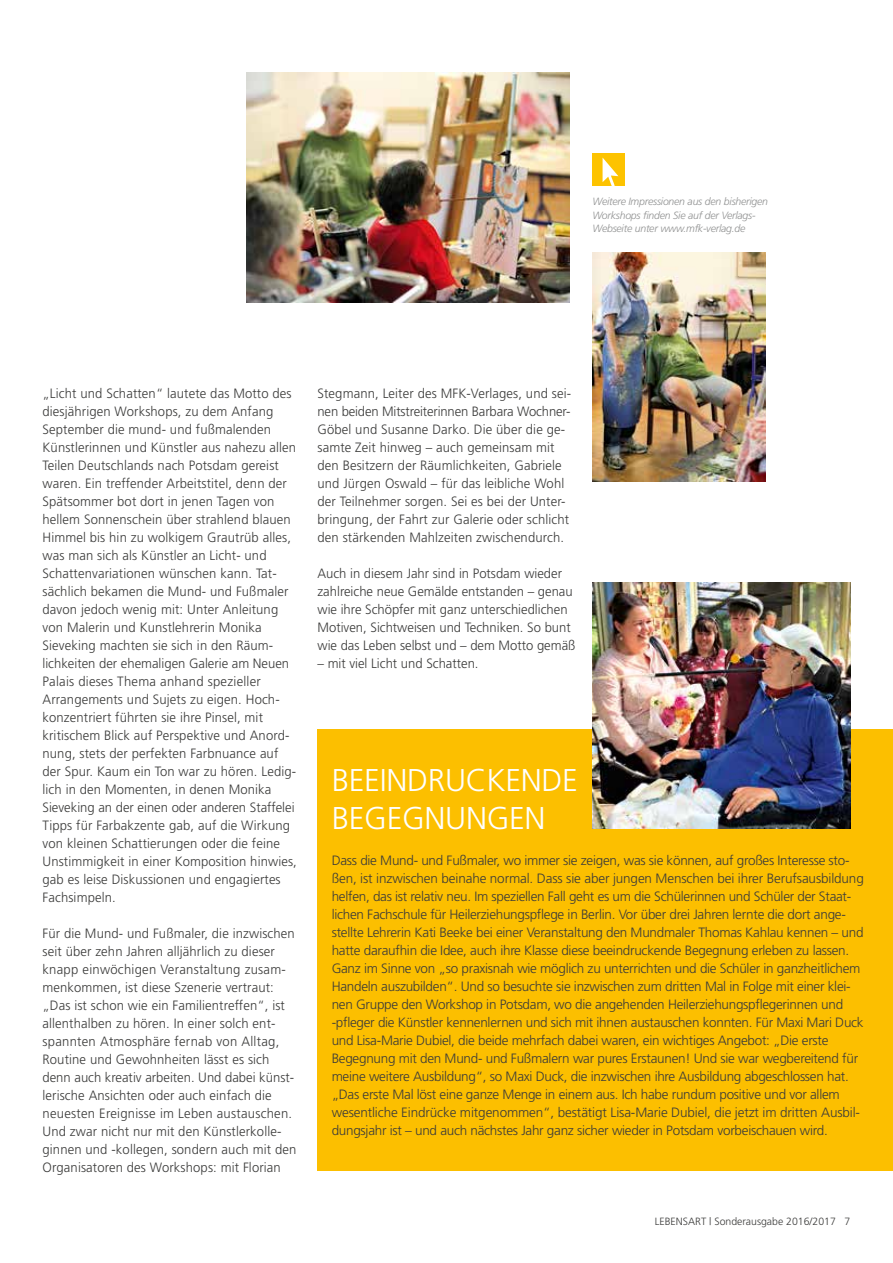
<style>
.page{position:relative;width:893px;height:1263px;background:#fff}
.page>*{position:absolute;margin:0;border:0;box-sizing:border-box;transform-origin:0 0}
.t1{font:300 31.5px/37.8px "Frutiger";letter-spacing:-.01em;color:#fff}
.t2{font:300 13.5px/18px "Frutiger";letter-spacing:.01em;color:#3b3b3a}
.t3{font:300 13.5px/18px "Frutiger";letter-spacing:-.02em;color:#3b3b3a}
.t4{font:italic 300 10.5px/13.5px "Frutiger";letter-spacing:-.02em;color:#919292}
.t5{font:300 10.5px "Frutiger";color:#3b3b3a}
</style>
<div class="page">
<div style="left:317px;top:729px;width:576px;height:441px;background:#fcbf00"></div>
<img style="left:247px;top:72px;width:323px;height:231px">
<img style="left:592px;top:252px;width:173px;height:229px">
<img style="left:592px;top:583px;width:258px;height:245px">
<div style="left:592px;top:153px;width:33px;height:32px;background:#fdc300"></div>
<svg style="left:603px;top:158px;width:15px;height:28px"></svg>
<p class="t4" style="left:592px;top:195px;width:177px">Weitere Impressionen aus den bisherigen<br>Workshops finden Sie auf der Verlags-<br>Webseite unter www.mfk-verlag.de</p>
<p class="t2" style="left:43px;top:384px;width:256px">„Licht und Schatten“ lautete das Motto des diesjährigen Workshops, zu dem Anfang September die mund- und fußmalenden Künstlerinnen und Künstler aus nahezu allen Teilen Deutschlands nach Potsdam gereist waren. Ein treffender Arbeitstitel, denn der Spätsommer bot dort in jenen Tagen von hellem Sonnenschein über strahlend blauen Himmel bis hin zu wolkigem Grautrüb alles, was man sich als Künstler an Licht- und Schattenvariationen wünschen kann. Tat&shy;sächlich bekamen die Mund- und Fußmaler davon jedoch wenig mit: Unter Anleitung von Malerin und Kunstlehrerin Monika Sieveking machten sie sich in den Räum&shy;lichkeiten der ehemaligen Galerie am Neuen Palais dieses Thema anhand spezieller Arrangements und Sujets zu eigen. Hoch&shy;konzentriert führten sie ihre Pinsel, mit kritischem Blick auf Perspektive und Anord&shy;nung, stets der perfekten Farbnuance auf der Spur. Kaum ein Ton war zu hören. Ledig&shy;lich in den Momenten, in denen Monika Sieveking an der einen oder anderen Staffelei Tipps für Farbakzente gab, auf die Wirkung von kleinen Schattierungen oder die feine Unstimmigkeit in einer Komposition hinwies, gab es leise Diskussionen und engagiertes Fachsimpeln.</p>
<p class="t2" style="left:43px;top:924px;width:255px">Für die Mund- und Fußmaler, die inzwischen seit über zehn Jahren alljährlich zu dieser knapp einwöchigen Veranstaltung zusam&shy;menkommen, ist diese Szenerie vertraut: „Das ist schon wie ein Familientreffen“, ist allenthalben zu hören. In einer solch ent&shy;spannten Atmosphäre fernab von Alltag, Routine und Gewohnheiten lässt es sich denn auch kreativ arbeiten. Und dabei künst&shy;lerische Ansichten oder auch einfach die neuesten Ereignisse im Leben austauschen.<br>Und zwar nicht nur mit den Künstlerkolle&shy;ginnen und -kollegen, sondern auch mit den Organisatoren des Workshops: mit Florian</p>
<p class="t2" style="left:317px;top:384px;width:255px">Stegmann, Leiter des MFK-Verlages, und sei&shy;nen beiden Mitstreiterinnen Barbara Wochner-Göbel und Susanne Darko. Die über die ge&shy;samte Zeit hinweg – auch gemeinsam mit den Besitzern der Räumlichkeiten, Gabriele und Jürgen Oswald – für das leibliche Wohl der Teilnehmer sorgen. Sei es bei der Unter&shy;bringung, der Fahrt zur Galerie oder schlicht den stärkenden Mahlzeiten zwischendurch.</p>
<p class="t2" style="left:317px;top:564px;width:259px">Auch in diesem Jahr sind in Potsdam wieder zahlreiche neue Gemälde entstanden – genau wie ihre Schöpfer mit ganz unterschiedlichen Motiven, Sichtweisen und Techniken. So bunt wie das Leben selbst und – dem Motto gemäß</p>
<p class="t2" style="left:317px;top:654px;width:163px">– mit viel Licht und Schatten.</p>
<h1 class="t1" style="left:332px;top:761px;width:248px">BEEINDRUCKENDE<br>BEGEGNUNGEN</h1>
<p class="t3" style="left:332px;top:851px;width:534px">Dass die Mund- und Fußmaler, wo immer sie zeigen, was sie können, auf großes Interesse sto&shy;ßen, ist inzwischen beinahe normal. Dass sie aber jungen Menschen bei ihrer Berufsausbildung helfen, das ist relativ neu. Im speziellen Fall geht es um die Schülerinnen und Schüler der Staat&shy;lichen Fachschule für Heilerziehungspflege in Berlin. Vor über drei Jahren lernte die dort ange&shy;stellte Lehrerin Kati Beeke bei einer Veranstaltung den Mundmaler Thomas Kahlau kennen – und hatte daraufhin die Idee, auch ihre Klasse diese beeindruckende Begegnung erleben zu lassen.<br>Ganz im Sinne von „so praxisnah wie möglich zu unterrichten und die Schüler in ganzheitlichem Handeln auszubilden“. Und so besuchte sie inzwischen zum dritten Mal in Folge mit einer klei&shy;nen Gruppe den Workshop in Potsdam, wo die angehenden Heilerziehungspflegerinnen und -pfleger die Künstler kennenlernen und sich mit ihnen austauschen konnten. Für Maxi Mari Duck und Lisa-Marie Dubiel, die beide mehrfach dabei waren, ein wichtiges Angebot: „Die erste Begegnung mit den Mund- und Fußmalern war pures Erstaunen! Und sie war wegbereitend für meine weitere Ausbildung“, so Maxi Duck, die inzwischen ihre Ausbildung abgeschlossen hat. „Das erste Mal löst eine ganze Menge in einem aus. Ich habe rundum positive und vor allem wesentliche Eindrücke mitgenommen“, bestätigt Lisa-Marie Dubiel, die jetzt im dritten Ausbil&shy;dungsjahr ist – und auch nächstes Jahr ganz sicher wieder in Potsdam vorbeischauen wird.</p>
<p class="t5" style="left:655px;top:1215px;width:197px">LEBENSART | Sonderausgabe 2016/2017 7</p>
</div>
